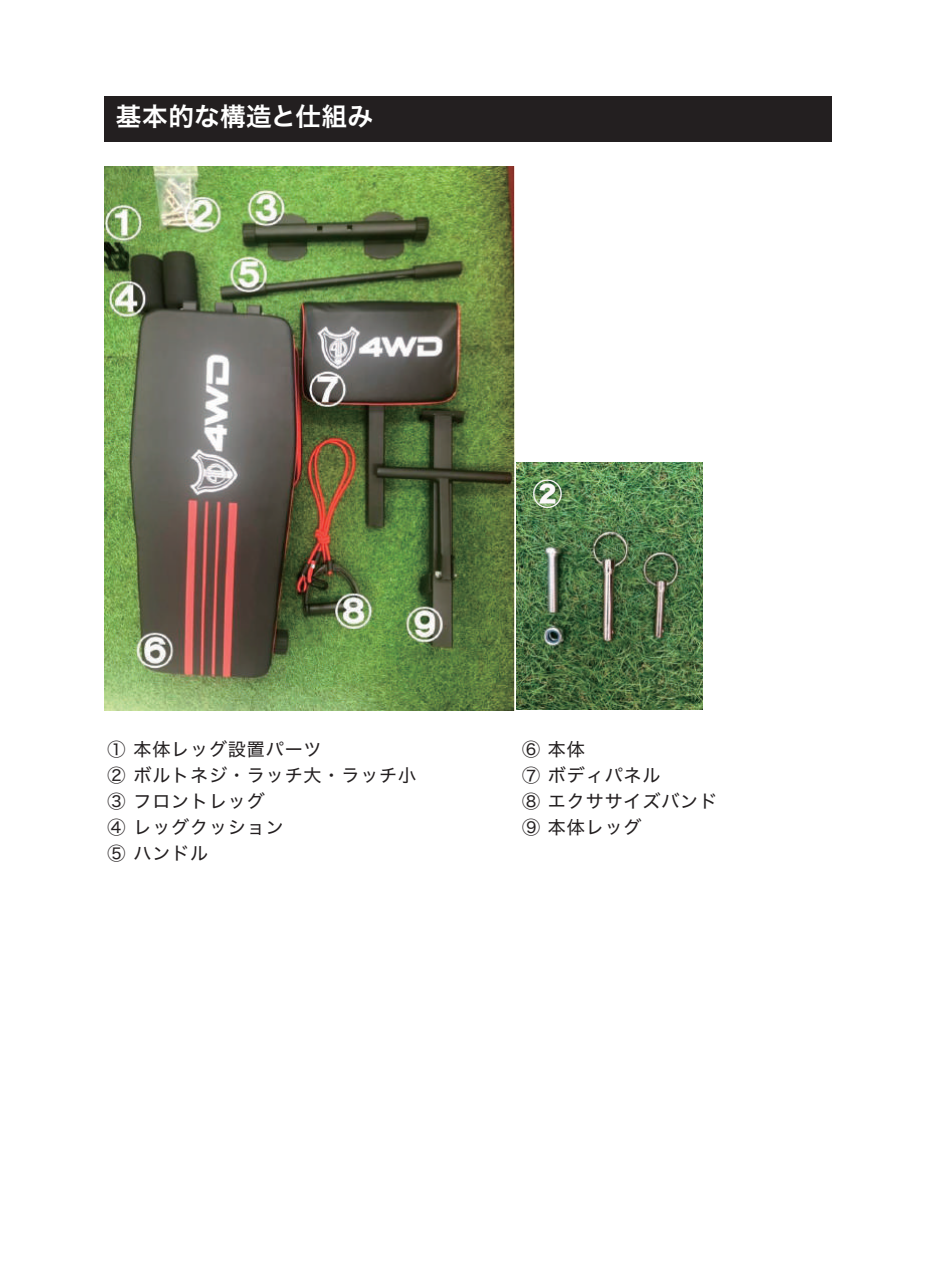
<style>
.page{position:relative;width:936px;height:1287px;background:#fff}
.page>*{position:absolute;margin:0;border:0;box-sizing:border-box;transform-origin:0 0}
.t1{font:29.6px "Hiragino Sans W0";color:#fff}
.t2{font:25.6px "Hiragino Sans W6";letter-spacing:.01em;color:#fff}
.t3{font:18px/26px "Hiragino Sans W4";letter-spacing:.05em;color:#231f20}
</style>
<div class="page">
<div style="left:104px;top:96px;width:727px;height:45px;background:#231f20"></div>
<img style="left:105px;top:167px;width:409px;height:543px">
<img style="left:517px;top:463px;width:185px;height:247px">
<h2 class="t2" style="left:116px;top:94px;width:259px">基本的な構造と仕組み</h2>
<h1 class="t1" style="left:533px;top:473px;width:31px">②</h1>
<p class="t3" style="left:108px;top:735px;width:310px">① 本体レッグ設置パーツ<br>② ボルトネジ・ラッチ大・ラッチ小<br>③ フロントレッグ<br>④ レッグクッション<br>⑤ ハンドル</p>
<p class="t3" style="left:522px;top:735px;width:196px">⑥ 本体<br>⑦ ボディパネル<br>⑧ エクササイズバンド<br>⑨ 本体レッグ</p>
</div>
